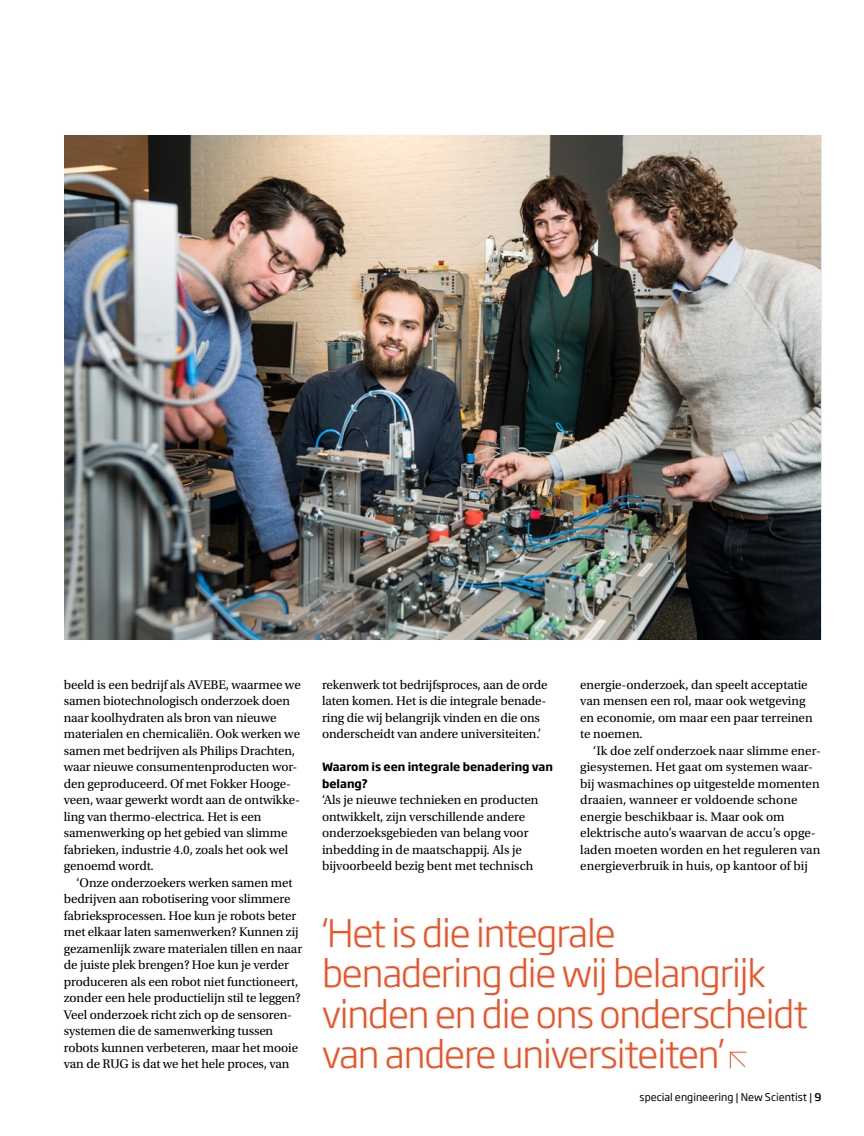
<style>
.page{position:relative;width:864px;height:1136px;background:#fff}
.page>*{position:absolute;margin:0;border:0;box-sizing:border-box;transform-origin:0 0}
._07_Quote{font:300 37.5px/40.5px "Soho Gothic Std";letter-spacing:-.03em;color:#f05123}
._06_Broodtekst{font:13.2px/16.5px "Utopia Std";letter-spacing:-.01em;color:#000}
._06_Broodtekst_niet{font:13.2px/16.5px "Utopia Std";letter-spacing:-.01em;color:#000}
._15_Vraag{font:700 11.25px/16.5px "Soho Gothic Std";color:#000}
.t1{font:10.5px "Soho Gothic Std";color:#000}
.s1{font-weight:500}
</style>
<div class="page">
<img style="left:65px;top:136px;width:755px;height:503px">
<svg style="left:729px;top:1051px;width:17px;height:17px"></svg>
<p class="_06_Broodtekst_niet" style="left:64px;top:676px;width:238px">beeld is een bedrijf als AVEBE, waarmee we samen biotechnologisch onderzoek doen naar koolhydraten als bron van nieuwe materialen en chemicaliën. Ook werken we samen met bedrijven als Philips Drachten, waar nieuwe consumentenproducten wor&shy;den geproduceerd. Of met Fokker Hooge&shy;veen, waar gewerkt wordt aan de ontwikke&shy;ling van thermo-electrica. Het is een samenwerking op het gebied van slimme fabrieken, industrie 4.0, zoals het ook wel genoemd wordt.</p>
<p class="_06_Broodtekst" style="left:64px;top:874px;width:240px;text-indent:13px">‘Onze onderzoekers werken samen met bedrijven aan robotisering voor slimmere fabrieksprocessen. Hoe kun je robots beter met elkaar laten samenwerken? Kunnen zij gezamenlijk zware materialen tillen en naar de juiste plek brengen? Hoe kun je verder produceren als een robot niet functioneert, zonder een hele productielijn stil te leggen?<br>Veel onderzoek richt zich op de sensoren&shy;systemen die de samenwerking tussen robots kunnen verbeteren, maar het mooie van de RUG is dat we het hele proces, van</p>
<p class="_06_Broodtekst" style="left:322px;top:676px;width:227px">rekenwerk tot bedrijfsproces, aan de orde laten komen. Het is die integrale benade&shy;ring die wij belangrijk vinden en die ons onderscheidt van andere universiteiten.’</p>
<p class="_15_Vraag" style="left:322px;top:758px;width:232px">Waarom is een integrale benadering van belang?</p>
<p class="_06_Broodtekst_niet" style="left:322px;top:791px;width:218px">‘Als je nieuwe technieken en producten ontwikkelt, zijn verschillende andere onderzoeksgebieden van belang voor inbedding in de maatschappij. Als je bijvoorbeeld bezig bent met technisch</p>
<p class="_06_Broodtekst_niet" style="left:580px;top:676px;width:234px">energie-onderzoek, dan speelt acceptatie van mensen een rol, maar ook wetgeving en economie, om maar een paar terreinen te noemen.</p>
<p class="_06_Broodtekst" style="left:580px;top:742px;width:242px;text-indent:13px">‘Ik doe zelf onderzoek naar slimme ener&shy;giesystemen. Het gaat om systemen waar&shy;bij wasmachines op uitgestelde momenten draaien, wanneer er voldoende schone energie beschikbaar is. Maar ook om elektrische auto’s waarvan de accu’s opge&shy;laden moeten worden en het reguleren van energieverbruik in huis, op kantoor of bij</p>
<p class="_07_Quote" style="left:322px;top:913px;width:487px">‘Het is die integrale<br>benadering die wij belangrijk vinden en die ons onderscheidt van andere universiteiten’</p>
<p class="t1" style="left:639px;top:1090px;width:183px">special engineering | New Scientist | <span class="s1">9</span></p>
</div>
